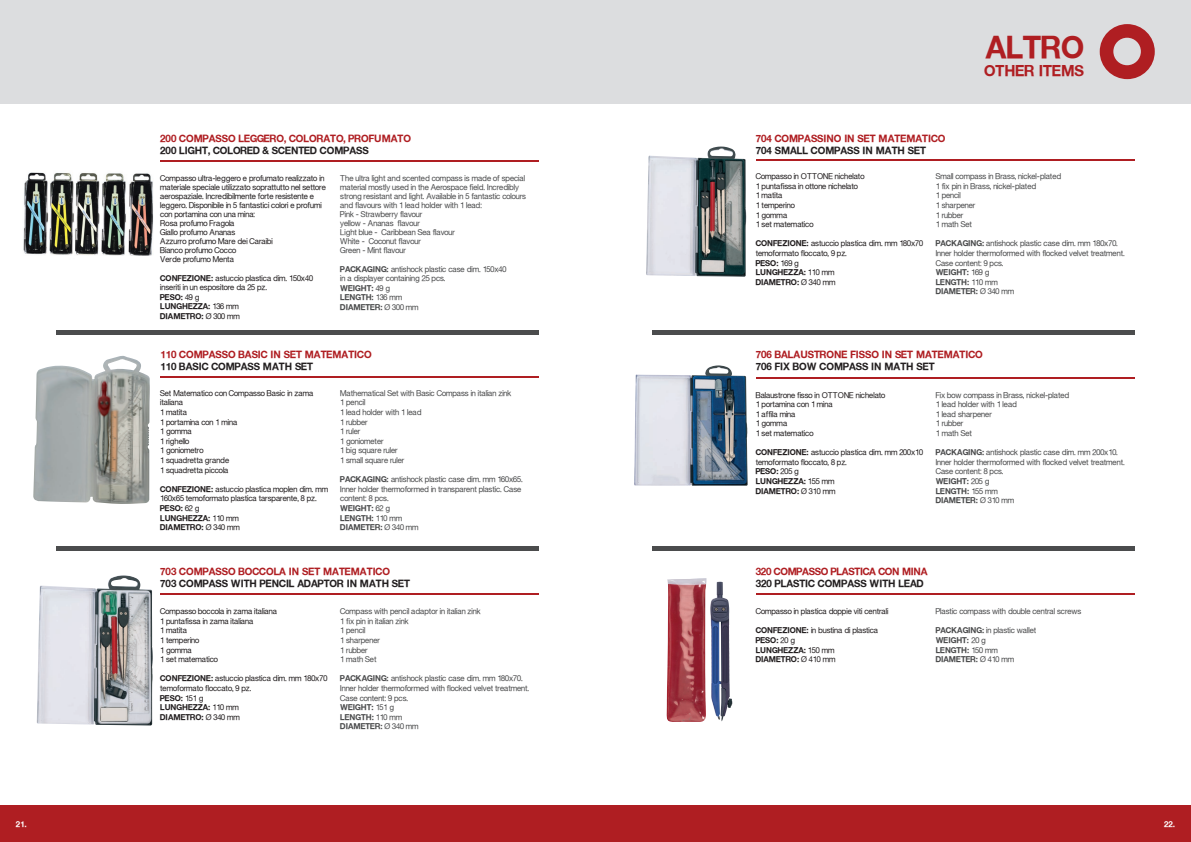
<style>
.page{position:relative;width:1191px;height:842px;background:#fff}
.page>*{position:absolute;margin:0;border:0;box-sizing:border-box;transform-origin:0 0}
.t1{font:30.3px "Context Reprise SSK Bold";color:#af1e22}
.t2{font:15px "Context Reprise SSK Bold";color:#af1e22}
.t3{font:10px "Context Reprise SSK Bold";color:#af1e22}
.t4{font:10px "Context Reprise SSK Bold";color:#231f20}
.t5{font:10px "Context Reprise SSK Bold";letter-spacing:-.025em;color:#af1e22}
.t6{font:8px/9.6px "Context Reprise SSK";color:#4b4c4d}
.t7{font:8px/9.6px "Context Reprise SSK";color:#231f20}
.t8{font:8px/9.6px "Context Reprise SSK Bold";color:#231f20}
.t9{font:8px/9.6px "Context Reprise SSK Bold";color:#4b4c4d}
.t10{font:8px "Context Reprise SSK Bold";color:#fff}
.s1{font-family:"Context Reprise SSK Bold"}
.s2{font-family:"Context Reprise SSK"}
</style>
<div class="page">
<div style="left:0;top:806px;width:1191px;height:36px;background:#af1e22"></div>
<div style="left:0;top:0;width:1191px;height:103px;background:#dcdddf"></div>
<svg style="left:1099px;top:24px;width:55px;height:55px"></svg>
<hr style="left:160px;top:376px;width:379px;height:1px;background:#af1e22">
<hr style="left:57px;top:330px;width:482px;height:4px;background:#4b4c4d">
<hr style="left:57px;top:547px;width:482px;height:4px;background:#4b4c4d">
<hr style="left:652px;top:547px;width:482px;height:4px;background:#4b4c4d">
<hr style="left:755px;top:159px;width:379px;height:1px;background:#af1e22">
<hr style="left:652px;top:330px;width:482px;height:4px;background:#4b4c4d">
<hr style="left:755px;top:594px;width:379px;height:1px;background:#af1e22">
<hr style="left:160px;top:161px;width:379px;height:1px;background:#af1e22">
<hr style="left:755px;top:377px;width:379px;height:1px;background:#af1e22">
<hr style="left:160px;top:594px;width:379px;height:1px;background:#af1e22">
<img style="left:33px;top:356px;width:117px;height:148px">
<img style="left:646px;top:147px;width:100px;height:130px">
<img style="left:666px;top:578px;width:51px;height:144px">
<img style="left:23px;top:172px;width:130px;height:84px">
<img style="left:634px;top:365px;width:113px;height:121px">
<img style="left:37px;top:575px;width:116px;height:150px">
<p class="t3" style="left:160px;top:132px;width:252px">200 COMPASSO LEGGERO, COLORATO, PROFUMATO</p>
<p class="t4" style="left:160px;top:144px;width:210px">200 LIGHT, COLORED &amp; SCENTED COMPASS</p>
<p class="t7" style="left:160px;top:174px;width:167px;line-height:9px">Compasso ultra-leggero e profumato realizzato in materiale speciale utilizzato soprattutto nel settore aerospaziale. Incredibilmente forte resistente e leggero. Disponibile in 5 fantastici colori e profumi con portamina con una mina:<br>Rosa profumo Fragola<br>Giallo profumo Ananas<br>Azzurro profumo Mare dei Caraibi<br>Bianco profumo Cocco<br>Verde profumo Menta</p>
<p class="t7" style="left:160px;top:273px;width:154px"><span class="s1">CONFEZIONE:</span> astuccio plastica dim. 150x40 inseriti in un espositore da 25 pz.</p>
<p class="t8" style="left:160px;top:292px;width:81px">PESO: <span class="s2">49 g<br></span>LUNGHEZZA: <span class="s2">136 mm<br></span>DIAMETRO: <span class="s2">Ø 300 mm</span></p>
<p class="t6" style="left:340px;top:174px;width:187px;line-height:9px">The ultra light and scented compass is made of special material mostly used in the Aerospace field. Incredibly strong resistant and light. Available in 5 fantastic colours and flavours with 1 lead holder with 1 lead:<br>Pink - Strawberry flavour<br>yellow - Ananas flavour<br>Light blue - Caribbean Sea flavour<br>White - Coconut flavour<br>Green - Mint flavour</p>
<p class="t6" style="left:340px;top:264px;width:168px"><span class="s1">PACKAGING:</span> antishock plastic case dim. 150x40 in a displayer containing 25 pcs.</p>
<p class="t9" style="left:340px;top:283px;width:80px">WEIGHT: <span class="s2">49 g<br></span>LENGTH: <span class="s2">136 mm<br></span>DIAMETER: <span class="s2">Ø 300 mm</span></p>
<p class="t3" style="left:160px;top:348px;width:213px">110 COMPASSO BASIC IN SET MATEMATICO</p>
<p class="t4" style="left:160px;top:360px;width:154px">110 BASIC COMPASS MATH SET</p>
<p class="t7" style="left:160px;top:388px;width:154px">Set Matematico con Compasso Basic in zama italiana<br>1 matita<br>1 portamina con 1 mina<br>1 gomma<br>1 righello<br>1 goniometro<br>1 squadretta grande<br>1 squadretta piccola</p>
<p class="t7" style="left:160px;top:484px;width:169px"><span class="s1">CONFEZIONE:</span> astuccio plastica moplen dim. mm<br>160x65 temoformato plastica tarsparente, 8 pz.</p>
<p class="t8" style="left:160px;top:503px;width:81px">PESO: <span class="s2">62 g<br></span>LUNGHEZZA: <span class="s2">110 mm<br></span>DIAMETRO: <span class="s2">Ø 340 mm</span></p>
<p class="t6" style="left:340px;top:388px;width:173px">Mathematical Set with Basic Compass in italian zink<br>1 pencil<br>1 lead holder with 1 lead<br>1 rubber<br>1 ruler<br>1 goniometer<br>1 big square ruler<br>1 small square ruler</p>
<p class="t6" style="left:340px;top:474px;width:184px"><span class="s1">PACKAGING:</span> antishock plastic case dim. mm 160x65.<br>Inner holder thermoformed in transparent plastic. Case content: 8 pcs.</p>
<p class="t9" style="left:340px;top:503px;width:80px">WEIGHT: <span class="s2">62 g<br></span>LENGTH: <span class="s2">110 mm<br></span>DIAMETER: <span class="s2">Ø 340 mm</span></p>
<p class="t3" style="left:160px;top:565px;width:231px">703 COMPASSO BOCCOLA IN SET MATEMATICO</p>
<p class="t4" style="left:160px;top:577px;width:251px">703 COMPASS WITH PENCIL ADAPTOR IN MATH SET</p>
<p class="t7" style="left:160px;top:606px;width:118px">Compasso boccola in zama italiana<br>1 puntafissa in zama italiana<br>1 matita<br>1 temperino<br>1 gomma<br>1 set matematico</p>
<p class="t7" style="left:160px;top:674px;width:169px"><span class="s1">CONFEZIONE:</span> astuccio plastica dim. mm 180x70 temoformato floccato, 9 pz.</p>
<p class="t8" style="left:160px;top:693px;width:81px">PESO: <span class="s2">151 g<br></span>LUNGHEZZA: <span class="s2">110 mm<br></span>DIAMETRO: <span class="s2">Ø 340 mm</span></p>
<p class="t6" style="left:340px;top:606px;width:142px">Compass with pencil adaptor in italian zink<br>1 fix pin in italian zink<br>1 pencil<br>1 sharpener<br>1 rubber<br>1 math Set</p>
<p class="t6" style="left:340px;top:674px;width:190px"><span class="s1">PACKAGING:</span> antishock plastic case dim. mm 180x70.<br>Inner holder thermoformed with flocked velvet treatment.<br>Case content: 9 pcs.</p>
<p class="t9" style="left:340px;top:702px;width:80px">WEIGHT: <span class="s2">151 g<br></span>LENGTH: <span class="s2">110 mm<br></span>DIAMETER: <span class="s2">Ø 340 mm</span></p>
<p class="t3" style="left:755px;top:132px;width:191px">704 COMPASSINO IN SET MATEMATICO</p>
<p class="t4" style="left:755px;top:144px;width:172px">704 SMALL COMPASS IN MATH SET</p>
<h1 class="t1" style="left:985px;top:28px;width:100px">ALTRO</h1>
<h2 class="t2" style="left:984px;top:61px;width:101px">OTHER ITEMS</h2>
<p class="t7" style="left:755px;top:171px;width:110px">Compasso in OTTONE nichelato<br>1 puntafissa in ottone nichelato<br>1 matita<br>1 temperino<br>1 gomma<br>1 set matematico</p>
<p class="t7" style="left:755px;top:239px;width:169px"><span class="s1">CONFEZIONE:</span> astuccio plastica dim. mm 180x70 temoformato floccato, 9 pz.</p>
<p class="t8" style="left:755px;top:258px;width:81px">PESO: <span class="s2">169 g<br></span>LUNGHEZZA: <span class="s2">110 mm<br></span>DIAMETRO: <span class="s2">Ø 340 mm</span></p>
<p class="t6" style="left:935px;top:171px;width:127px">Small compass in Brass, nickel-plated<br>1 fix pin in Brass, nickel-plated<br>1 pencil<br>1 sharpener<br>1 rubber<br>1 math Set</p>
<p class="t6" style="left:935px;top:239px;width:190px"><span class="s1">PACKAGING:</span> antishock plastic case dim. mm 180x70.<br>Inner holder thermoformed with flocked velvet treatment.<br>Case content: 9 pcs.</p>
<p class="t9" style="left:935px;top:267px;width:80px">WEIGHT: <span class="s2">169 g<br></span>LENGTH: <span class="s2">110 mm<br></span>DIAMETER: <span class="s2">Ø 340 mm</span></p>
<p class="t3" style="left:755px;top:348px;width:229px">706 BALAUSTRONE FISSO IN SET MATEMATICO</p>
<p class="t4" style="left:755px;top:360px;width:180px">706 FIX BOW COMPASS IN MATH SET</p>
<p class="t6" style="left:935px;top:390px;width:135px">Fix bow compass in Brass, nickel-plated<br>1 lead holder with 1 lead<br>1 lead sharpener<br>1 rubber<br>1 math Set</p>
<p class="t6" style="left:935px;top:447px;width:190px"><span class="s1">PACKAGING:</span> antishock plastic case dim. mm 200x10.<br>Inner holder thermoformed with flocked velvet treatment.<br>Case content: 8 pcs.</p>
<p class="t9" style="left:935px;top:476px;width:80px">WEIGHT: <span class="s2">205 g<br></span>LENGTH: <span class="s2">155 mm<br></span>DIAMETER: <span class="s2">Ø 310 mm</span></p>
<p class="t7" style="left:755px;top:390px;width:131px">Balaustrone fisso in OTTONE nichelato<br>1 portamina con 1 mina<br>1 affila mina<br>1 gomma<br>1 set matematico</p>
<p class="t7" style="left:755px;top:447px;width:169px"><span class="s1">CONFEZIONE:</span> astuccio plastica dim. mm 200x10 temoformato floccato, 8 pz.</p>
<p class="t8" style="left:755px;top:467px;width:81px">PESO: <span class="s2">205 g<br></span>LUNGHEZZA: <span class="s2">155 mm<br></span>DIAMETRO: <span class="s2">Ø 310 mm</span></p>
<p class="t5" style="left:755px;top:565px;width:173px">320 COMPASSO PLASTICA CON MINA</p>
<p class="t4" style="left:755px;top:577px;width:169px">320 PLASTIC COMPASS WITH LEAD</p>
<p class="t7" style="left:755px;top:606px;width:134px">Compasso in plastica doppie viti centrali</p>
<p class="t7" style="left:755px;top:626px;width:124px"><span class="s1">CONFEZIONE:</span> in bustina di plastica</p>
<p class="t8" style="left:755px;top:635px;width:81px">PESO: <span class="s2">20 g<br></span>LUNGHEZZA: <span class="s2">150 mm<br></span>DIAMETRO: <span class="s2">Ø 410 mm</span></p>
<p class="t6" style="left:935px;top:606px;width:147px">Plastic compass with double central screws</p>
<p class="t6" style="left:935px;top:626px;width:102px"><span class="s1">PACKAGING:</span> in plastic wallet</p>
<p class="t9" style="left:935px;top:635px;width:80px">WEIGHT: <span class="s2">20 g<br></span>LENGTH: <span class="s2">150 mm<br></span>DIAMETER: <span class="s2">Ø 410 mm</span></p>
<p class="t10" style="left:16px;top:819px;width:12px">21.</p>
<p class="t10" style="left:1164px;top:819px;width:12px">22.</p>
</div>
